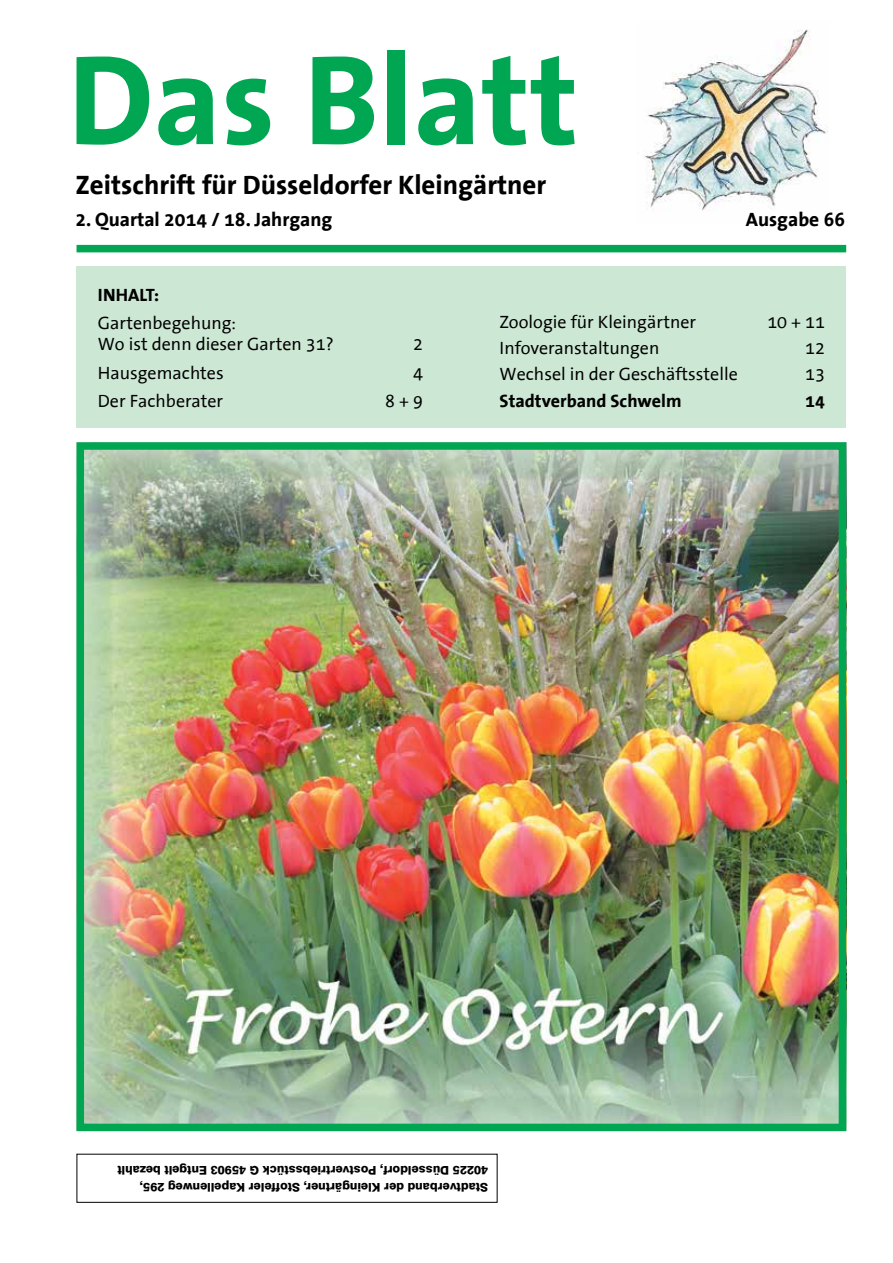
<style>
.page{position:relative;width:893px;height:1263px;background:#fff}
.page>*{position:absolute;margin:0;border:0;box-sizing:border-box;transform-origin:0 0}
.t1{font:700 129px "The Sans Office";color:#00a651}
.t2{font:700 27px "The Sans Office";color:#000}
.t3{font:700 19.5px "The Sans Office";color:#000}
.t4{font:18px/21px "The Sans Office";color:#000}
.t5{font:700 18px "The Sans Office";color:#000}
.t6{font:800 12px/16.5px "Swiss 721 BT";color:#000}
</style>
<div class="page">
<img style="left:86px;top:451px;width:751px;height:671px">
<div style="left:77px;top:442px;width:769px;height:689px;border:8px solid #00a651"></div>
<div style="left:77px;top:245px;width:769px;height:7px;background:#00a651"></div>
<img style="left:644px;top:29px;width:184px;height:182px">
<div style="left:77px;top:266px;width:769px;height:162px;background:#cce7d3"></div>
<div style="left:77px;top:1154px;width:420px;height:49px;border:1px solid #000"></div>
<h1 class="t1" style="left:68px;top:32px;width:512px">Das Blatt</h1>
<h2 class="t2" style="left:75px;top:170px;width:472px">Zeitschrift für Düsseldorfer Kleingärtner</h2>
<p class="t3" style="left:75px;top:209px;width:258px">2. Quartal 2014 / 18. Jahrgang</p>
<p class="t3" style="left:746px;top:209px;width:101px">Ausgabe 66</p>
<p class="t5" style="left:98px;top:285px;width:63px">INHALT:</p>
<p class="t4" style="left:98px;top:314px;width:237px">Gartenbegehung:<br>Wo ist denn dieser Garten 31?</p>
<p class="t4" style="left:413px;top:335px;width:11px">2</p>
<p class="t4" style="left:98px;top:363px;width:127px">Hausgemachtes</p>
<p class="t4" style="left:413px;top:363px;width:11px">4</p>
<p class="t4" style="left:98px;top:391px;width:127px">Der Fachberater</p>
<p class="t4" style="left:385px;top:391px;width:39px">8 + 9</p>
<p class="t4" style="left:500px;top:312px;width:198px">Zoologie für Kleingärtner</p>
<p class="t4" style="left:767px;top:312px;width:59px">10 + 11</p>
<p class="t4" style="left:500px;top:338px;width:161px">Infoveranstaltungen</p>
<p class="t4" style="left:805px;top:338px;width:21px">12</p>
<p class="t4" style="left:500px;top:365px;width:240px">Wechsel in der Geschäftsstelle</p>
<p class="t4" style="left:805px;top:365px;width:21px">13</p>
<p class="t5" style="left:500px;top:391px;width:183px">Stadtverband Schwelm</p>
<p class="t5" style="left:805px;top:391px;width:21px">14</p>
<p class="t6" style="left:488px;top:1195px;width:372px;rotate:-180deg">Stadtverband der Kleingärtner, Stoffeler Kapellenweg 295,<br>40225 Düsseldorf, Postvertriebsstück G 45903 Entgelt bezahlt</p>
</div>
